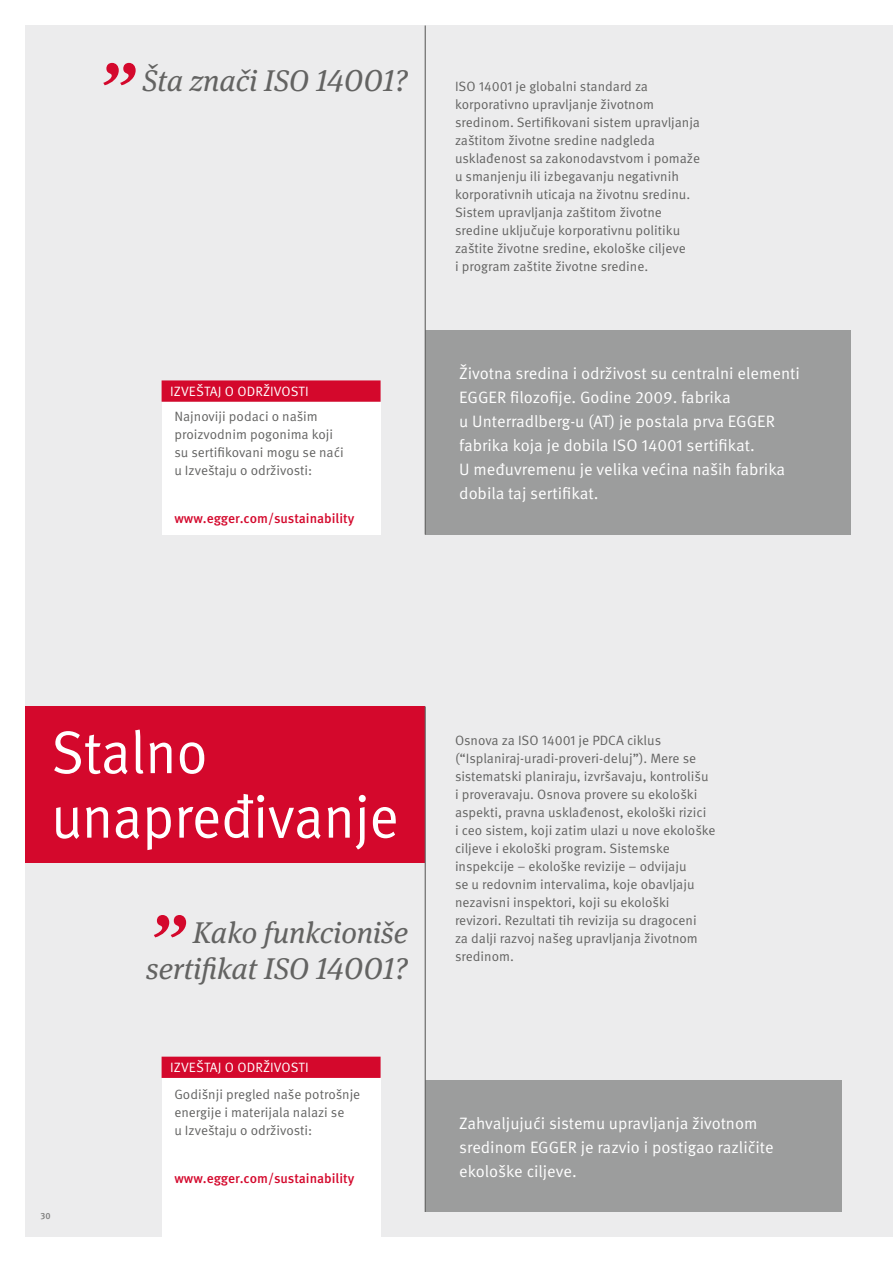
<style>
.page{position:relative;width:893px;height:1263px;background:#fff}
.page>*{position:absolute;margin:0;border:0;box-sizing:border-box;transform-origin:0 0}
.t1{font:60px/64.5px "Meta Pro";letter-spacing:-.01em;color:#fff;scale:.95 1}
.t2{font:italic 30px/36px "Meta Serif Pro";color:#636362;text-align:right}
.t3{font:16.5px/24px "Meta Pro";color:#fff}
.t4{font:13.5px/18px "Meta Pro";color:#636362}
.t5{font:500 13.5px "Meta Pro";letter-spacing:-.005em;color:#d4082c}
.t6{font:13.5px "Meta Pro";letter-spacing:.01em;color:#fff}
.t7{font:500 9px "Meta Pro";color:#7b7b7a}
.s1{font-size:31.8px}
</style>
<div class="page">
<div style="left:26px;top:26px;width:867px;height:1211px;background:#ececed"></div>
<div style="left:26px;top:706px;width:399px;height:157px;background:#d4082c"></div>
<svg style="left:103px;top:63px;width:33px;height:22px"></svg>
<svg style="left:154px;top:915px;width:32px;height:22px"></svg>
<div style="left:425px;top:331px;width:425px;height:204px;background:#9c9d9d"></div>
<div style="left:425px;top:1081px;width:417px;height:131px;background:#9c9d9d"></div>
<hr style="left:425px;top:26px;width:1px;height:509px;background:#636362">
<div style="left:162px;top:402px;width:219px;height:133px;background:#fff"></div>
<svg style="left:162px;top:380px;width:219px;height:22px;background:#d40f32"></svg>
<div style="left:162px;top:1078px;width:219px;height:185px;background:#fff"></div>
<div style="left:162px;top:1057px;width:219px;height:21px;background:#d4082c"></div>
<hr style="left:425px;top:706px;width:1px;height:506px;background:#636362">
<h2 class="t2" style="left:142px;top:61px;width:267px">Šta znači ISO <span class="s1">14001</span>?</h2>
<p class="t6" style="left:170px;top:383px;width:140px">IZVEŠTAJ O ODRŽIVOSTI</p>
<p class="t4" style="left:174px;top:407px;width:171px">Najnoviji podaci o našim proizvodnim pogonima koji su sertifikovani mogu se naći u Izveštaju o održivosti:</p>
<p class="t5" style="left:174px;top:509px;width:182px">www.egger.com/sustainability</p>
<p class="t4" style="left:455px;top:77px;width:247px">ISO 14001 je globalni standard za korporativno upravljanje životnom sredinom. Sertifikovani sistem upravljanja zaštitom životne sredine nadgleda usklađenost sa zakonodavstvom i pomaže u smanjenju ili izbegavanju negativnih korporativnih uticaja na životnu sredinu.<br>Sistem upravljanja zaštitom životne sredine uključuje korporativnu politiku zaštite životne sredine, ekološke ciljeve<br>i program zaštite životne sredine.</p>
<p class="t3" style="left:459px;top:361px;width:342px">Životna sredina i održivost su centralni elementi EGGER filozofije. Godine 2009. fabrika<br>u Unterradlberg-u (AT) je postala prva EGGER fabrika koja je dobila ISO 14001 sertifikat.<br>U međuvremenu je velika većina naših fabrika dobila taj sertifikat.</p>
<h1 class="t1" style="left:51px;top:721px;width:368px">Stalno unapređivanje</h1>
<h2 class="t2" style="left:146px;top:913px;width:264px">Kako funkcioniše sertifikat ISO <span class="s1">14001</span>?</h2>
<p class="t6" style="left:170px;top:1059px;width:140px">IZVEŠTAJ O ODRŽIVOSTI</p>
<p class="t7" style="left:40px;top:1210px;width:12px">30</p>
<p class="t4" style="left:174px;top:1085px;width:188px">Godišnji pregled naše potrošnje energije i materijala nalazi se<br>u Izveštaju o održivosti:</p>
<p class="t5" style="left:174px;top:1169px;width:182px">www.egger.com/sustainability</p>
<p class="t4" style="left:455px;top:731px;width:262px">Osnova za ISO 14001 je PDCA ciklus (“Isplaniraj-uradi-proveri-deluj”). Mere se sistematski planiraju, izvršavaju, kontrolišu i proveravaju. Osnova provere su ekološki aspekti, pravna usklađenost, ekološki rizici<br>i ceo sistem, koji zatim ulazi u nove ekološke ciljeve i ekološki program. Sistemske inspekcije – ekološke revizije – odvijaju<br>se u redovnim intervalima, koje obavljaju nezavisni inspektori, koji su ekološki revizori. Rezultati tih revizija su dragoceni<br>za dalji razvoj našeg upravljanja životnom sredinom.</p>
<p class="t3" style="left:459px;top:1111px;width:316px">Zahvaljujući sistemu upravljanja životnom sredinom EGGER je razvio i postigao različite ekološke ciljeve.</p>
</div>
